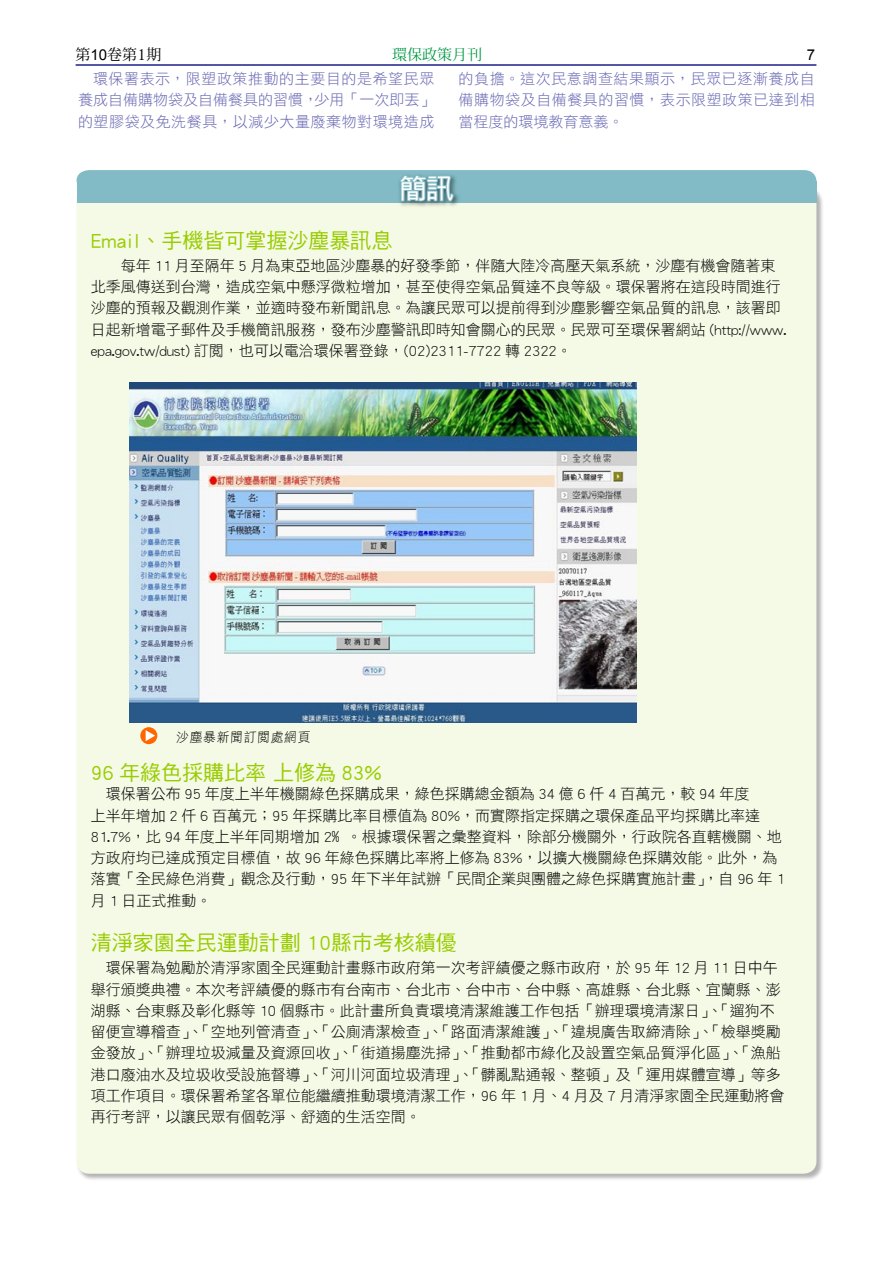
<style>
.page{position:relative;width:893px;height:1263px;background:#fff}
.page>*{position:absolute;margin:0;border:0;box-sizing:border-box;transform-origin:0 0}
.t1{font:27px "DF Hei Std W5";color:#fff}
.t2{font:21px "DF Hei Std W5";color:#9c0}
.t3{font:15px/21.3px "DF Hei Std W3";color:#000}
.t4{font:15px/21.3px "DF Hei Std W3";letter-spacing:.035em;color:#6666b3;text-align:justify}
.t5{font:15px "Koz Min Pro";color:#000}
.t6{font:15px "Koz Min Pro";color:#094}
.t7{font:13.05px "DF Hei Std W3";color:#000;scale:.95 1}
.s1{font-family:"Arial"}
</style>
<div class="page">
<hr style="left:76px;top:64px;width:740px;height:2px;background:#1d2088">
<div style="left:77px;top:187px;width:739px;height:987px;background:#f5fae6;border-radius:13px"></div>
<img style="left:129px;top:382px;width:507px;height:341px">
<svg style="left:140px;top:727px;width:17px;height:17px"></svg>
<svg style="left:146px;top:730px;width:9px;height:11px"></svg>
<div style="left:397px;top:172px;width:64px;height:37px;background:#000;opacity:.5"></div>
<div style="left:77px;top:170px;width:739px;height:33px;background:#82bbc5"></div>
<p class="t5" style="left:76px;top:44px;width:87px">第<span class="s1">10</span>卷第1期</p>
<p class="t6" style="left:392px;top:44px;width:91px">環保政策月刊</p>
<p class="t4" style="left:78px;top:68px;width:358px;text-indent:15px">環保署表示，限塑政策推動的主要目的是希望民眾養成自備購物袋及自備餐具的習慣，少用「一次即丟」的塑膠袋及免洗餐具，以減少大量廢棄物對環境造成</p>
<p class="t4" style="left:459px;top:68px;width:358px">的負擔。這次民意調查結果顯示，民眾已逐漸養成自備購物袋及自備餐具的習慣，表示限塑政策已達到相當程度的環境教育意義。</p>
<h1 class="t1" style="left:400px;top:174px;width:55px">簡訊</h1>
<h2 class="t2" style="left:91px;top:229px;width:303px">Email、手機皆可掌握沙塵暴訊息</h2>
<p class="t3" style="left:91px;top:255px;width:697px;text-indent:30px">每年 11 月至隔年 5 月為東亞地區沙塵暴的好發季節，伴隨大陸冷高壓天氣系統，沙塵有機會隨著東北季風傳送到台灣，造成空氣中懸浮微粒增加，甚至使得空氣品質達不良等級。環保署將在這段時間進行沙塵的預報及觀測作業，並適時發布新聞訊息。為讓民眾可以提前得到沙塵影響空氣品質的訊息，該署即日起新增電子郵件及手機簡訊服務，發布沙塵警訊即時知會關心的民眾。民眾可至環保署網站 (http://www. epa.gov.tw/dust) 訂閱，也可以電洽環保署登錄，(02)2311-7722 轉 2322。</p>
<p class="t7" style="left:176px;top:734px;width:142px;rotate:-3deg">沙塵暴新聞訂閱處網頁</p>
<h2 class="t2" style="left:91px;top:761px;width:292px">96 年綠色採購比率 上修為 83%</h2>
<p class="t3" style="left:91px;top:783px;width:695px;text-indent:15px">環保署公布 95 年度上半年機關綠色採購成果，綠色採購總金額為 34 億 6 仟 4 百萬元，較 94 年度<br>上半年增加 2 仟 6 百萬元；95 年採購比率目標值為 80%，而實際指定採購之環保產品平均採購比率達81.7%，比 94 年度上半年同期增加 2﹪。根據環保署之彙整資料，除部分機關外，行政院各直轄機關、地方政府均已達成預定目標值，故 96 年綠色採購比率將上修為 83%，以擴大機關綠色採購效能。此外，為落實「全民綠色消費」觀念及行動，95 年下半年試辦「民間企業與團體之綠色採購實施計畫」，自 96 年 1月 1 日正式推動。</p>
<h2 class="t2" style="left:91px;top:931px;width:368px">清淨家園全民運動計劃 10縣市考核績優</h2>
<p class="t3" style="left:91px;top:957px;width:695px;text-indent:15px">環保署為勉勵於清淨家園全民運動計畫縣市政府第一次考評績優之縣市政府，於 95 年 12 月 11 日中午舉行頒獎典禮。本次考評績優的縣市有台南市、台北市、台中市、台中縣、高雄縣、台北縣、宜蘭縣、澎湖縣、台東縣及彰化縣等 10 個縣市。此計畫所負責環境清潔維護工作包括「辦理環境清潔日」、「遛狗不留便宣導稽查」、「空地列管清查」、「公廁清潔檢查」、「路面清潔維護」、「違規廣告取締清除」、「檢舉獎勵金發放」、「辦理垃圾減量及資源回收」、「街道揚塵洗掃」、「推動都市綠化及設置空氣品質淨化區」、「漁船港口廢油水及垃圾收受設施督導」、「河川河面垃圾清理」、「髒亂點通報、整頓」及「運用媒體宣導」等多項工作項目。環保署希望各單位能繼續推動環境清潔工作，96 年 1 月、4 月及 7 月清淨家園全民運動將會再行考評，以讓民眾有個乾淨、舒適的生活空間。</p>
</div>
